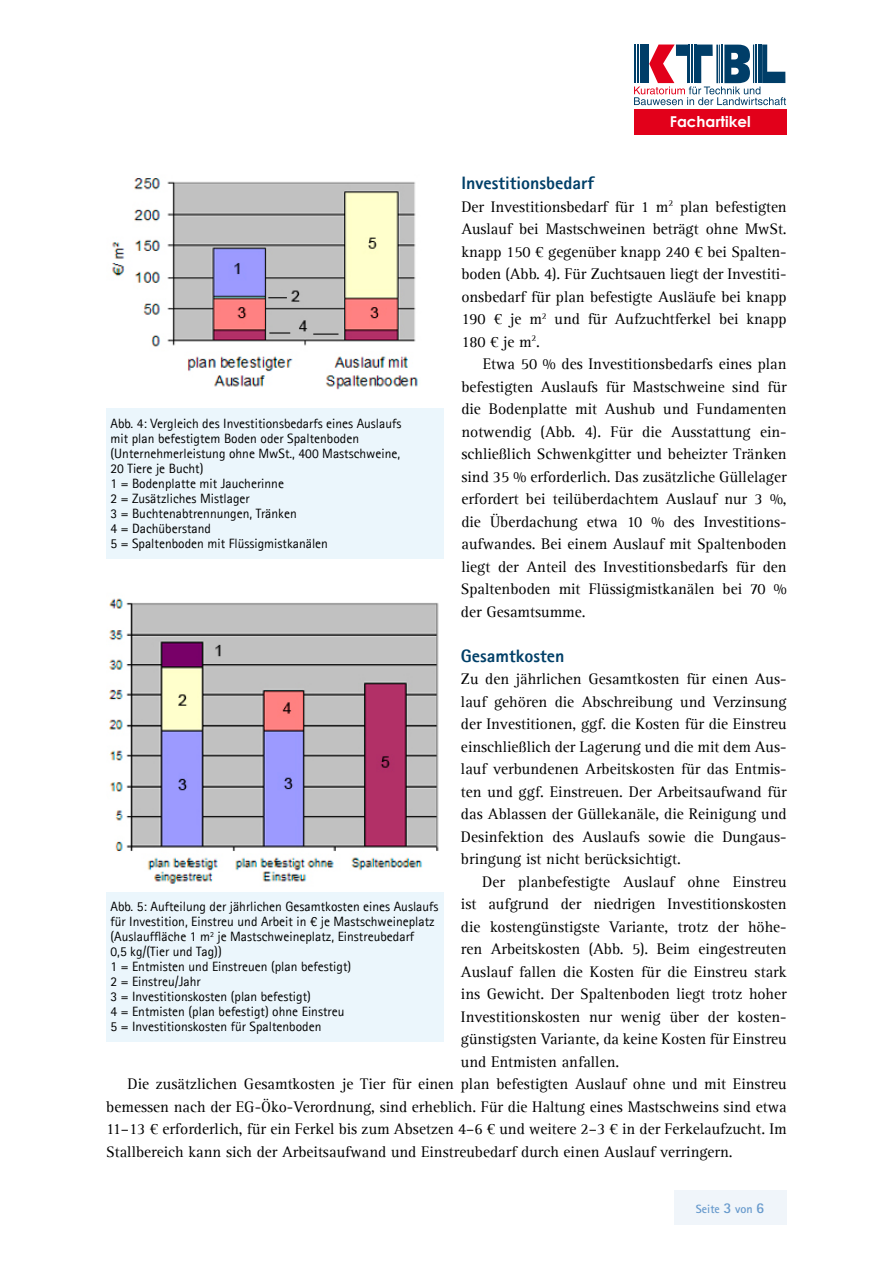
<style>
.page{position:relative;width:893px;height:1263px;background:#fff}
.page>*{position:absolute;margin:0;border:0;box-sizing:border-box;transform-origin:0 0}
.t1{font:800 18px "Agfa Rotis Sans Serif";color:#003f68}
.t2{font:15.75px/22.5px "Agfa Rotis Serif";color:#000;text-align:justify}
.t3{font:700 15px "Century Gothic";color:#fff}
.t4{font:13.5px/15px "Agfa Rotis Sans Serif";color:#000}
.t5{font:700 12px "Rotis Sans Serif Pro";color:#69c}
.s1{font-size:15px}
</style>
<div class="page">
<svg style="left:634px;top:45px;width:152px;height:60px"></svg>
<hr style="left:634px;top:44px;width:1px;height:39px;background:#003e68">
<hr style="left:637px;top:44px;width:1px;height:39px;background:#003e68">
<hr style="left:638px;top:44px;width:1px;height:39px;background:#003e68">
<hr style="left:640px;top:44px;width:1px;height:39px;background:#003e68">
<hr style="left:641px;top:44px;width:2px;height:39px;background:#003e68">
<div style="left:644px;top:44px;width:5px;height:39px;background:#003e68"></div>
<div style="left:674px;top:1191px;width:112px;height:34px;background:#f0f5fa"></div>
<div style="left:634px;top:109px;width:153px;height:25px;background:#e2001a"></div>
<img style="left:111px;top:178px;width:307px;height:212px">
<div style="left:106px;top:408px;width:338px;height:151px;background:#ebf6fc"></div>
<img style="left:109px;top:598px;width:330px;height:286px">
<div style="left:106px;top:892px;width:338px;height:150px;background:#ebf6fc"></div>
<p class="t3" style="left:670px;top:111px;width:82px">Fachartikel</p>
<p class="t1" style="left:461px;top:171px;width:134px">Investitionsbedarf</p>
<p class="t2" style="left:461px;top:195px;width:327px">Der Investitionsbedarf für 1 m<sup>2</sup> plan befestigten Auslauf bei Mastschweinen beträgt ohne MwSt. knapp 150 € gegenüber knapp 240 € bei Spalten&shy;boden (Abb. 4). Für Zuchtsauen liegt der Investiti&shy;onsbedarf für plan befestigte Ausläufe bei knapp 190 € je m<sup>2</sup> und für Aufzuchtferkel bei knapp 180 € je m<sup>2</sup>.</p>
<p class="t2" style="left:461px;top:353px;width:327px;text-indent:22px">Etwa 50 % des Investitionsbedarfs eines plan befestigten Auslaufs für Mastschweine sind für die Bodenplatte mit Aushub und Fundamenten notwendig (Abb. 4). Für die Ausstattung ein&shy;schließlich Schwenkgitter und beheizter Tränken sind 35 % erforderlich. Das zusätzliche Güllelager erfordert bei teilüberdachtem Auslauf nur 3 %, die Überdachung etwa 10 % des Investitions&shy;aufwandes. Bei einem Auslauf mit Spaltenboden liegt der Anteil des Investitionsbedarfs für den Spaltenboden mit Flüssigmistkanälen bei 70 % der Gesamtsumme.</p>
<p class="t1" style="left:461px;top:644px;width:105px">Gesamtkosten</p>
<p class="t2" style="left:461px;top:668px;width:327px">Zu den jährlichen Gesamtkosten für einen Aus&shy;lauf gehören die Abschreibung und Verzinsung der Investitionen, ggf. die Kosten für die Einstreu einschließlich der Lagerung und die mit dem Aus&shy;lauf verbundenen Arbeitskosten für das Entmis&shy;ten und ggf. Einstreuen. Der Arbeitsaufwand für das Ablassen der Güllekanäle, die Reinigung und Desinfektion des Auslaufs sowie die Dungaus&shy;bringung ist nicht berücksichtigt.</p>
<p class="t2" style="left:482px;top:871px;width:306px">Der planbefestigte Auslauf ohne Einstreu</p>
<p class="t2" style="left:461px;top:893px;width:327px">ist aufgrund der niedrigen Investitionskosten</p>
<p class="t2" style="left:461px;top:916px;width:327px">die kostengünstigste Variante, trotz der höhe-</p>
<p class="t2" style="left:461px;top:938px;width:327px">ren Arbeitskosten (Abb. 5). Beim eingestreuten</p>
<p class="t2" style="left:461px;top:961px;width:327px">Auslauf fallen die Kosten für die Einstreu stark</p>
<p class="t2" style="left:461px;top:983px;width:327px">ins Gewicht. Der Spaltenboden liegt trotz hoher</p>
<p class="t2" style="left:461px;top:1006px;width:327px">Investitionskosten nur wenig über der kosten-</p>
<p class="t2" style="left:461px;top:1028px;width:327px">günstigsten Variante, da keine Kosten für Einstreu</p>
<p class="t2" style="left:461px;top:1051px;width:160px">und Entmisten anfallen.</p>
<p class="t2" style="left:128px;top:1073px;width:661px">Die zusätzlichen Gesamtkosten je Tier für einen plan befestigten Auslauf ohne und mit Einstreu</p>
<p class="t2" style="left:106px;top:1096px;width:682px">bemessen nach der EG-Öko-Verordnung, sind erheblich. Für die Haltung eines Mastschweins sind etwa</p>
<p class="t2" style="left:106px;top:1118px;width:682px">11–13 € erforderlich, für ein Ferkel bis zum Absetzen 4–6 € und weitere 2–3 € in der Ferkelaufzucht. Im</p>
<p class="t2" style="left:106px;top:1141px;width:628px">Stallbereich kann sich der Arbeitsaufwand und Einstreubedarf durch einen Auslauf verringern.</p>
<p class="t4" style="left:111px;top:415px;width:292px">Abb. 4: Vergleich des Investitionsbedarfs eines Auslaufs mit plan befestigtem Boden oder Spaltenboden (Unternehmerleistung ohne MwSt., 400 Mastschweine, 20 Tiere je Bucht)<br>1 = Bodenplatte mit Jaucherinne<br>2 = Zusätzliches Mistlager<br>3 = Buchtenabtrennungen, Tränken<br>4 = Dachüberstand<br>5 = Spaltenboden mit Flüssigmistkanälen</p>
<p class="t4" style="left:111px;top:899px;width:329px">Abb. 5: Aufteilung der jährlichen Gesamtkosten eines Auslaufs für Investition, Einstreu und Arbeit in € je Mastschweineplatz (Auslauffläche 1 m<sup>2</sup> je Mastschweineplatz, Einstreubedarf<br>0,5 kg/(Tier und Tag))<br>1 = Entmisten und Einstreuen (plan befestigt)<br>2 = Einstreu/Jahr<br>3 = Investitionskosten (plan befestigt)<br>4 = Entmisten (plan befestigt) ohne Einstreu<br>5 = Investitionskosten für Spaltenboden</p>
<p class="t5" style="left:696px;top:1201px;width:70px">Seite <span class="s1">3</span> von <span class="s1">6</span></p>
</div>
